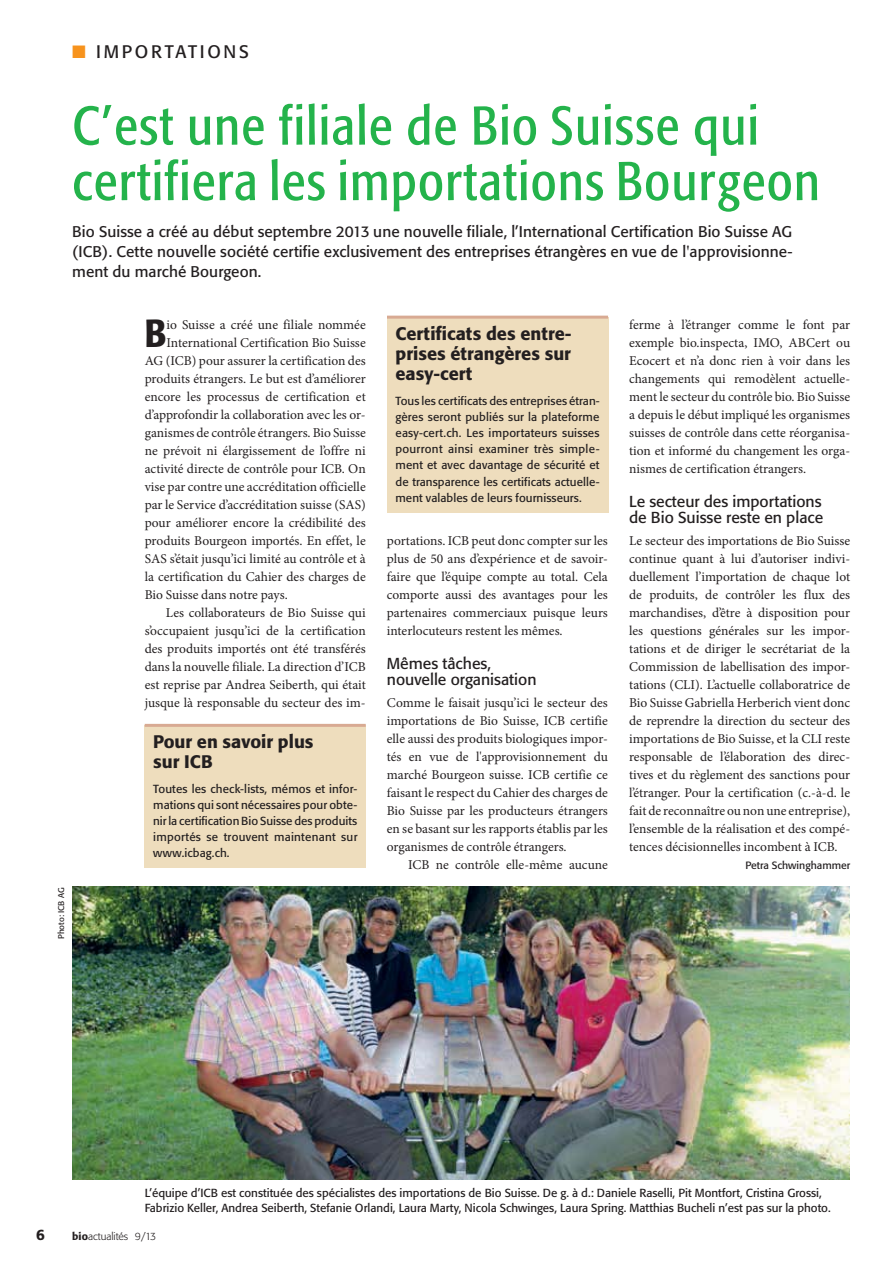
<style>
.page{position:relative;width:893px;height:1263px;background:#fff}
.page>*{position:absolute;margin:0;border:0;box-sizing:border-box;transform-origin:0 0}
.t1{font:condensed 54px/55.5px "Formata BQ";letter-spacing:.025em;color:#24b34b}
.t2{font:500 condensed 38.85px "Formata BQ";color:#231f20}
.t3{font:500 18px/20.2px "Formata BQ";color:#231f20}
.t4{font:18px "Formata BQ";letter-spacing:.15em;color:#231f20}
.t5{font:15.75px/16.5px "Formata BQ";color:#231f20}
.t6{font:15.3px/19.8px "Formata BQ";letter-spacing:.005em;color:#231f20;text-align:justify}
.t7{font:500 15px "Formata BQ";color:#231f20}
.t8{font:13.5px/18px "Minion Pro";color:#231f20;text-align:justify}
.t9{font:11.55px/16px "Formata BQ";color:#231f20;text-align:justify}
.t10{font:10.5px "Formata BQ";color:#231f20}
.t11{font:300 10.5px "Formata BQ";color:#231f20}
.t12{font:8.25px "Formata BQ";color:#231f20}
.s1{color:#f7931d}
.s2{font-weight:500}
</style>
<div class="page">
<img style="left:72px;top:887px;width:777px;height:292px">
<div style="left:145px;top:725px;width:221px;height:143px;background:#eeddbd"></div>
<hr style="left:145px;top:724px;width:221px;height:3px;background:#d8aa93">
<div style="left:387px;top:317px;width:221px;height:196px;background:#eeddbd"></div>
<hr style="left:387px;top:316px;width:221px;height:3px;background:#d8aa93">
<h3 class="t4" style="left:72px;top:42px;width:178px"><span class="s1">■</span> IMPORTATIONS</h3>
<h1 class="t1" style="left:72px;top:100px;width:749px">C’est une filiale de Bio Suisse qui certifiera les importations Bourgeon</h1>
<p class="t6" style="left:72px;top:222px;width:722px">Bio Suisse a créé au début septembre 2013 une nouvelle filiale, l’International Certification Bio Suisse AG (ICB). Cette nouvelle société certifie exclusivement des entreprises étrangères en vue de l'approvisionne&shy;ment du marché Bourgeon.</p>
<p class="t12" style="left:57px;top:939px;width:53px;rotate:-90deg">Photo: ICB AG</p>
<h2 class="t2" style="left:145px;top:311px;width:23px">B</h2>
<p class="t8" style="left:166px;top:317px;width:201px">io Suisse a créé une filiale nommée</p>
<p class="t8" style="left:166px;top:335px;width:201px">International Certification Bio Suisse</p>
<p class="t8" style="left:145px;top:353px;width:223px">AG (ICB) pour assurer la certification des</p>
<p class="t8" style="left:145px;top:371px;width:223px">produits étrangers. Le but est d’améliorer</p>
<p class="t8" style="left:145px;top:389px;width:223px">encore les processus de certification et</p>
<p class="t8" style="left:145px;top:407px;width:222px">d’approfondir la collaboration avec les or-</p>
<p class="t8" style="left:145px;top:425px;width:223px">ganismes de contrôle étrangers. Bio Suisse</p>
<p class="t8" style="left:145px;top:443px;width:223px">ne prévoit ni élargissement de l’offre ni</p>
<p class="t8" style="left:145px;top:461px;width:223px">activité directe de contrôle pour ICB. On</p>
<p class="t8" style="left:145px;top:479px;width:223px">vise par contre une accréditation officielle</p>
<p class="t8" style="left:145px;top:497px;width:223px">par le Service d’accréditation suisse (SAS)</p>
<p class="t8" style="left:145px;top:515px;width:223px">pour améliorer encore la crédibilité des</p>
<p class="t8" style="left:145px;top:533px;width:223px">produits Bourgeon importés. En effet, le</p>
<p class="t8" style="left:145px;top:551px;width:223px">SAS s’était jusqu’ici limité au contrôle et à</p>
<p class="t8" style="left:145px;top:569px;width:222px">la certification du Cahier des charges de</p>
<p class="t8" style="left:145px;top:587px;width:145px">Bio Suisse dans notre pays.</p>
<p class="t8" style="left:166px;top:605px;width:201px">Les collaborateurs de Bio Suisse qui</p>
<p class="t8" style="left:145px;top:623px;width:222px">s’occupaient jusqu’ici de la certification</p>
<p class="t8" style="left:145px;top:641px;width:222px">des produits importés ont été transférés</p>
<p class="t8" style="left:145px;top:659px;width:222px">dans la nouvelle filiale. La direction d’ICB</p>
<p class="t8" style="left:145px;top:677px;width:223px">est reprise par Andrea Seiberth, qui était</p>
<p class="t8" style="left:145px;top:695px;width:222px">jusque là responsable du secteur des im-</p>
<h3 class="t3" style="left:153px;top:733px;width:162px">Pour en savoir plus sur ICB</h3>
<p class="t9" style="left:153px;top:781px;width:206px">Toutes les check-lists, mémos et infor&shy;mations qui sont nécessaires pour obte&shy;nir la certification Bio Suisse des produits importés se trouvent maintenant sur www.icbag.ch.</p>
<h3 class="t3" style="left:395px;top:324px;width:178px;text-align:justify">Certificats des entre&shy;prises étrangères sur easy-cert</h3>
<p class="t9" style="left:395px;top:393px;width:206px">Tous les certificats des entreprises étran&shy;gères seront publiés sur la plateforme easy-cert.ch. Les importateurs suisses pourront ainsi examiner très simple&shy;ment et avec davantage de sécurité et de transparence les certificats actuelle&shy;ment valables de leurs fournisseurs.</p>
<p class="t8" style="left:387px;top:533px;width:223px">portations. ICB peut donc compter sur les plus de 50 ans d’expérience et de savoir&shy;faire que l’équipe compte au total. Cela comporte aussi des avantages pour les partenaires commerciaux puisque leurs interlocuteurs restent les mêmes.</p>
<p class="t5" style="left:387px;top:656px;width:151px">Mêmes tâches, nouvelle organisation</p>
<p class="t8" style="left:387px;top:695px;width:223px">Comme le faisait jusqu’ici le secteur des importations de Bio Suisse, ICB certifie elle aussi des produits biologiques impor&shy;tés en vue de l'approvisionnement du marché Bourgeon suisse. ICB certifie ce faisant le respect du Cahier des charges de Bio Suisse par les producteurs étrangers en se basant sur les rapports établis par les organismes de contrôle étrangers.</p>
<p class="t8" style="left:408px;top:857px;width:201px">ICB ne contrôle elle-même aucune</p>
<p class="t8" style="left:629px;top:317px;width:223px">ferme à l’étranger comme le font par exemple bio.inspecta, IMO, ABCert ou Ecocert et n’a donc rien à voir dans les changements qui remodèlent actuelle&shy;ment le secteur du contrôle bio. Bio Suisse a depuis le début impliqué les organismes suisses de contrôle dans cette réorganisa&shy;tion et informé du changement les orga&shy;nismes de certification étrangers.</p>
<p class="t5" style="left:629px;top:494px;width:196px">Le secteur des importations de Bio Suisse reste en place</p>
<p class="t8" style="left:629px;top:533px;width:223px">Le secteur des importations de Bio Suisse continue quant à lui d’autoriser indivi&shy;duellement l’importation de chaque lot de produits, de contrôler les flux des marchandises, d’être à disposition pour les questions générales sur les impor&shy;tations et de diriger le secrétariat de la Commission de labellisation des impor&shy;tations (CLI). L’actuelle collaboratrice de Bio Suisse Gabriella Herberich vient donc de reprendre la direction du secteur des importations de Bio Suisse, et la CLI reste responsable de l’élaboration des direc&shy;tives et du règlement des sanctions pour l’étranger. Pour la certification (c.-à-d. le fait de reconnaître ou non une entreprise), l’ensemble de la réalisation et des compé&shy;tences décisionnelles incombent à ICB.</p>
<p class="t10" style="left:745px;top:860px;width:107px">Petra Schwinghammer</p>
<p class="t9" style="left:145px;top:1186px;width:687px;line-height:14.5px">L’équipe d’ICB est constituée des spécialistes des importations de Bio Suisse. De g. à d.: Daniele Raselli, Pit Montfort, Cristina Grossi,<br>Fabrizio Keller, Andrea Seiberth, Stefanie Orlandi, Laura Marty, Nicola Schwinges, Laura Spring. Matthias Bucheli n’est pas sur la photo.</p>
<p class="t7" style="left:36px;top:1228px;width:10px">6</p>
<p class="t11" style="left:72px;top:1232px;width:85px"><span class="s2">bio</span>actualités 9/13</p>
</div>
